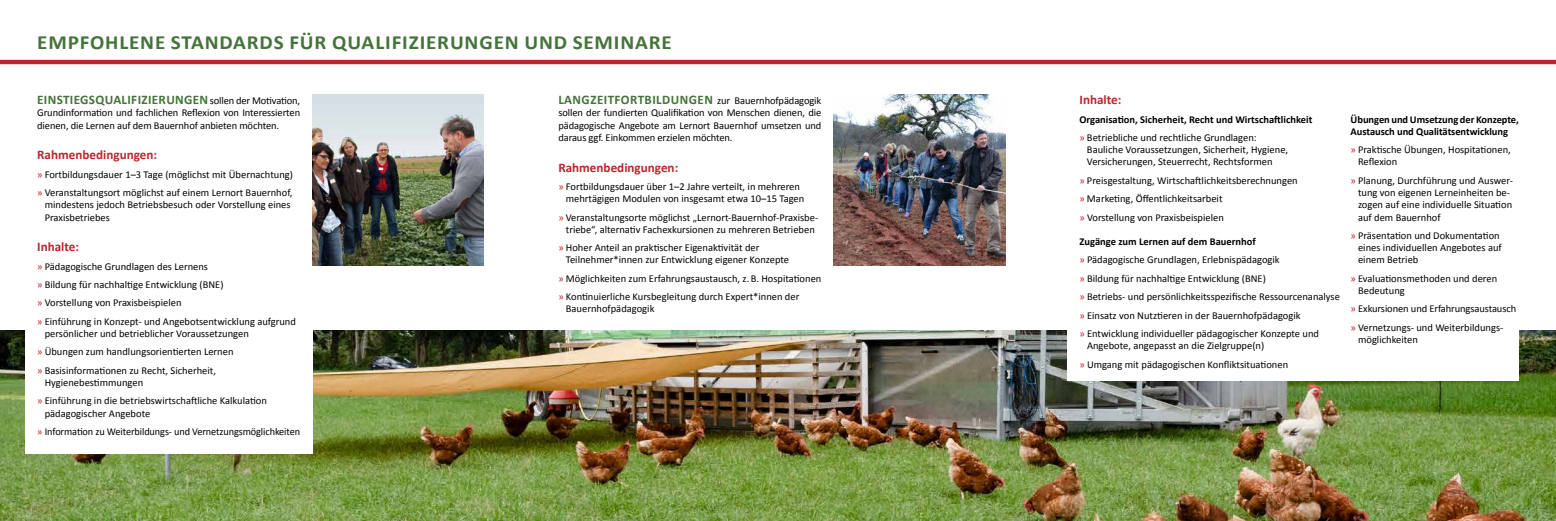
<style>
.page{position:relative;width:1556px;height:521px;background:#fff}
.page>*{position:absolute;margin:0;border:0;box-sizing:border-box;transform-origin:0 0}
.t1{font:700 20.12px "Calibri";letter-spacing:.04em;color:#44743a;scale:1.05 1}
.t2{font:700 13.12px "Calibri";letter-spacing:.025em;color:#44743a}
.t3{font:700 13.12px "Calibri";color:#b8262d}
.t4{font:10.5px/18.4px "Calibri";color:#000}
.t5{font:700 10.5px/18.4px "Calibri";letter-spacing:-.005em;color:#000}
.s1{font-weight:400;font-size:10.5px;color:#000}
.s2{color:#b8262d}
.s3{font-weight:400;color:#b8262d}
.s4{font-weight:400}
.s5{font-weight:700}
</style>
<div class="page">
<img style="left:0;top:331px;width:1555px;height:190px">
<hr style="left:0;top:60px;width:1555px;height:4px;background:#b8262d">
<div style="left:25px;top:306px;width:288px;height:147px;background:#fff"></div>
<div style="left:1067px;top:233px;width:451px;height:147px;background:#fff"></div>
<img style="left:833px;top:94px;width:172px;height:171px">
<img style="left:313px;top:94px;width:171px;height:171px">
<h1 class="t1" style="left:37px;top:30px;width:606px">EMPFOHLENE STANDARDS FÜR QUALIFIZIERUNGEN UND SEMINARE</h1>
<p class="t2" style="left:37px;top:92px;width:264px">EINSTIEGSQUALIFIZIERUNGEN <span class="s1">sollen der Motivation,</span></p>
<p class="t4" style="left:37px;top:106px;width:264px;line-height:12.2px">Grundinformation und fachlichen Reflexion von Interessierten dienen, die Lernen auf dem Bauernhof anbieten möchten.</p>
<p class="t3" style="left:37px;top:147px;width:121px">Rahmenbedingungen:</p>
<p class="t4" style="left:37px;top:164px;width:257px"><span class="s2">»</span> Fortbildungsdauer 1–3 Tage (möglichst mit Übernachtung) <span class="s2">»</span> Veranstaltungsort möglichst auf einem Lernort Bauernhof,</p>
<p class="t4" style="left:45px;top:198px;width:247px;line-height:12.2px">mindestens jedoch Betriebsbesuch oder Vorstellung eines<br>Praxisbetriebes</p>
<p class="t3" style="left:37px;top:239px;width:43px">Inhalte:</p>
<p class="t4" style="left:37px;top:256px;width:260px"><span class="s2">»</span> Pädagogische Grundlagen des Lernens<br><span class="s2">»</span> Bildung für nachhaltige Entwicklung (BNE)<br><span class="s2">»</span> Vorstellung von Praxisbeispielen<br><span class="s2">»</span> Einführung in Konzept- und Angebotsentwicklung aufgrund</p>
<p class="t4" style="left:37px;top:324px;width:213px;text-indent:7px">persönlicher und betrieblicher Voraussetzungen <span class="s2">»</span> Übungen zum handlungsorientierten Lernen<br><span class="s2">»</span> Basisinformationen zu Recht, Sicherheit,</p>
<p class="t4" style="left:37px;top:373px;width:231px;text-indent:7px">Hygienebestimmungen<br><span class="s2">»</span> Einführung in die betriebswirtschaftliche Kalkulation</p>
<p class="t4" style="left:37px;top:403px;width:264px;text-indent:8px">pädagogischer Angebote<br><span class="s2">»</span> Information zu Weiterbildungs- und Vernetzungsmöglichkeiten</p>
<p class="t2" style="left:558px;top:92px;width:264px">LANGZEITFORTBILDUNGEN <span class="s1">zur Bauernhofpädagogik</span></p>
<p class="t4" style="left:558px;top:106px;width:264px;line-height:12.2px;text-align:justify">sollen der fundierten Qualifikation von Menschen dienen, die pädagogische Angebote am Lernort Bauernhof umsetzen und daraus ggf. Einkommen erzielen möchten.</p>
<p class="t3" style="left:558px;top:159px;width:121px">Rahmenbedingungen:</p>
<p class="t4" style="left:566px;top:180px;width:240px;line-height:12.2px;text-indent:-7px"><span class="s2">»</span> Fortbildungsdauer über 1–2 Jahre verteilt, in mehreren mehrtägigen Modulen von insgesamt etwa 10–15 Tagen</p>
<p class="t4" style="left:558px;top:210px;width:261px;line-height:12.2px;text-align:center"><span class="s2">»</span> Veranstaltungsorte möglichst „Lernort-Bauernhof-Praxisbe&shy;triebe“, alternativ Fachexkursionen zu mehreren Betrieben</p>
<p class="t4" style="left:566px;top:241px;width:225px;line-height:12.2px;text-indent:-7px"><span class="s2">»</span> Hoher Anteil an praktischer Eigenaktivität der<br>Teilnehmer*innen zur Entwicklung eigener Konzepte</p>
<p class="t4" style="left:558px;top:269px;width:264px"><span class="s2">»</span> Möglichkeiten zum Erfahrungsaustausch, z.B. Hospitationen <span class="s2">»</span> Kontinuierliche Kursbegleitung durch Expert*innen der</p>
<p class="t4" style="left:566px;top:299px;width:90px">Bauernhofpädagogik</p>
<p class="t3" style="left:1079px;top:92px;width:43px">Inhalte:</p>
<p class="t5" style="left:1079px;top:109px;width:234px">Organisation, Sicherheit, Recht und Wirtschaftlichkeit <span class="s3">»</span> <span class="s4">Betriebliche und rechtliche Grundlagen:</span></p>
<p class="t4" style="left:1086px;top:143px;width:203px;line-height:12.2px">Bauliche Voraussetzungen, Sicherheit, Hygiene,<br>Versicherungen, Steuerrecht, Rechtsformen</p>
<p class="t4" style="left:1079px;top:171px;width:220px"><span class="s2">»</span> Preisgestaltung, Wirtschaftlichkeitsberechnungen <span class="s2">»</span> Marketing, Öffentlichkeitsarbeit<br><span class="s2">»</span> Vorstellung von Praxisbeispielen</p>
<p class="t4" style="left:1079px;top:232px;width:262px"><span class="s5">Zugänge zum Lernen auf dem Bauernhof<br></span><span class="s2">»</span> Pädagogische Grundlagen, Erlebnispädagogik<br><span class="s2">»</span> Bildung für nachhaltige Entwicklung (BNE)<br><span class="s2">»</span> Betriebs- und persönlichkeitsspezifische Ressourcenanalyse <span class="s2">»</span> Einsatz von Nutztieren in der Bauernhofpädagogik<br><span class="s2">»</span> Entwicklung individueller pädagogischer Konzepte und</p>
<p class="t4" style="left:1079px;top:336px;width:210px;text-indent:7px">Angebote, angepasst an die Zielgruppe(n)<br><span class="s2">»</span> Umgang mit pädagogischen Konfliktsituationen</p>
<p class="t5" style="left:1350px;top:112px;width:170px;line-height:12.2px">Übungen und Umsetzung der Konzepte,<br>Austausch und Qualitätsentwicklung</p>
<p class="t4" style="left:1357px;top:143px;width:154px;line-height:12.2px;text-indent:-7px"><span class="s2">»</span> Praktische Übungen, Hospitationen,<br>Reflexion</p>
<p class="t4" style="left:1357px;top:174px;width:156px;line-height:12.2px;text-indent:-7px"><span class="s2">»</span> Planung, Durchführung und Auswer&shy;tung von eigenen Lerneinheiten be&shy;zogen auf eine individuelle Situation auf dem Bauernhof</p>
<p class="t4" style="left:1357px;top:229px;width:145px;line-height:12.2px;text-indent:-7px"><span class="s2">»</span> Präsentation und Dokumentation eines individuellen Angebotes auf einem Betrieb</p>
<p class="t4" style="left:1357px;top:272px;width:141px;line-height:12.2px;text-indent:-7px"><span class="s2">»</span> Evaluationsmethoden und deren<br>Bedeutung</p>
<p class="t4" style="left:1350px;top:299px;width:167px"><span class="s2">»</span> Exkursionen und Erfahrungsaustausch <span class="s2">»</span> Vernetzungs- und Weiterbildungs-</p>
<p class="t4" style="left:1357px;top:330px;width:61px">möglichkeiten</p>
</div>
